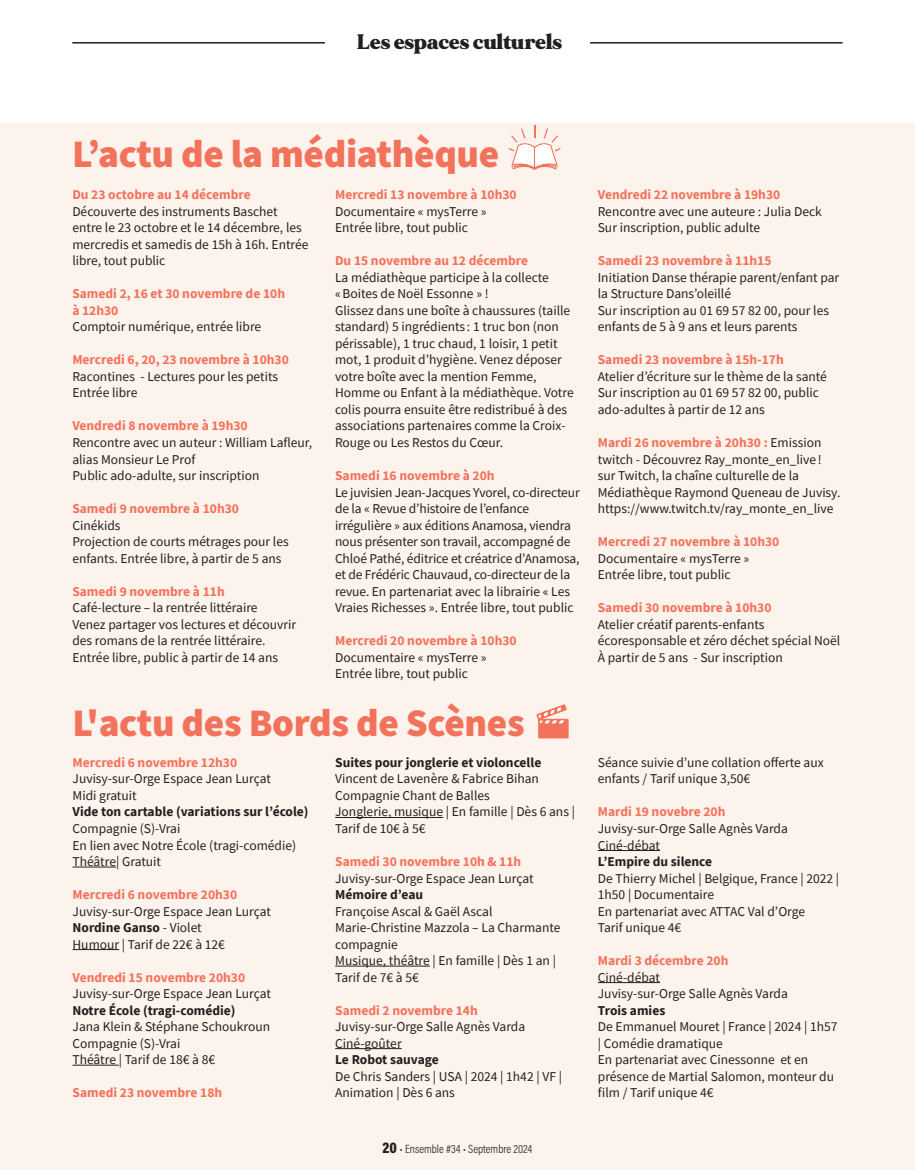
<style>
.page{position:relative;width:915px;height:1170px;background:#fff}
.page>*{position:absolute;margin:0;border:0;box-sizing:border-box;transform-origin:0 0}
.t1{font:900 39px "Source Sans Pro";letter-spacing:-.01em;color:#f3725b}
.t2{font:900 21px "MADE Mirage";letter-spacing:.01em;color:#231f20}
.t3{font:13.5px/16.5px "Source Sans Pro";color:#231f20}
.t4{font:700 13.5px "Source Sans Pro";color:#f3725b}
.t5{font:700 13.5px "Source Sans Pro";color:#231f20}
.t6{font:12px "Acumin Variable Concept";color:#231f20}
.s1{font-weight:400}
.s2{font-size:15.75px}
.s3{font-weight:700;color:#f3725b}
</style>
<div class="page">
<div style="left:0;top:123px;width:914px;height:1046px;background:#fdf3ed"></div>
<hr style="left:72px;top:42px;width:253px;height:2px;background:#231f20">
<hr style="left:590px;top:42px;width:252px;height:2px;background:#231f20">
<svg style="left:508px;top:125px;width:52px;height:45px"></svg>
<svg style="left:536px;top:704px;width:32px;height:34px"></svg>
<hr style="left:72px;top:866px;width:44px;height:1px;background:#231f20">
<hr style="left:72px;top:949px;width:47px;height:1px;background:#231f20">
<hr style="left:72px;top:1064px;width:47px;height:1px;background:#231f20">
<hr style="left:335px;top:817px;width:108px;height:1px;background:#231f20">
<hr style="left:335px;top:965px;width:94px;height:1px;background:#231f20">
<hr style="left:335px;top:1048px;width:66px;height:1px;background:#231f20">
<hr style="left:597px;top:850px;width:62px;height:1px;background:#231f20">
<hr style="left:597px;top:982px;width:62px;height:1px;background:#231f20">
<p class="t2" style="left:357px;top:27px;width:206px">Les espaces culturels</p>
<p class="t1" style="left:72px;top:127px;width:428px">L’actu de la médiathèque</p>
<p class="t4" style="left:72px;top:186px;width:180px">Du 23 octobre au 14 décembre</p>
<p class="t3" style="left:72px;top:203px;width:207px">Découverte des instruments Baschet</p>
<p class="t3" style="left:72px;top:219px;width:238px">entre le 23 octobre et le 14 décembre, les mercredis et samedis de 15h à 16h. Entrée libre, tout public</p>
<p class="t4" style="left:72px;top:285px;width:214px">Samedi 2, 16 et 30 novembre de 10h</p>
<p class="t4" style="left:72px;top:301px;width:48px">à 12h30</p>
<p class="t3" style="left:72px;top:318px;width:190px">Comptoir numérique, entrée libre</p>
<p class="t4" style="left:72px;top:351px;width:218px">Mercredi 6, 20, 23 novembre à 10h30</p>
<p class="t3" style="left:72px;top:368px;width:207px">Racontines - Lectures pour les petits</p>
<p class="t3" style="left:72px;top:384px;width:67px">Entrée libre</p>
<p class="t4" style="left:72px;top:417px;width:177px">Vendredi 8 novembre à 19h30</p>
<p class="t3" style="left:72px;top:434px;width:241px">Rencontre avec un auteur : William Lafleur, alias Monsieur Le Prof</p>
<p class="t3" style="left:72px;top:467px;width:188px">Public ado-adulte, sur inscription</p>
<p class="t4" style="left:72px;top:499px;width:168px">Samedi 9 novembre à 10h30</p>
<p class="t3" style="left:72px;top:516px;width:50px">Cinékids</p>
<p class="t3" style="left:72px;top:533px;width:218px">Projection de courts métrages pour les enfants. Entrée libre, à partir de 5 ans</p>
<p class="t4" style="left:72px;top:582px;width:154px">Samedi 9 novembre à 11h</p>
<p class="t3" style="left:72px;top:599px;width:187px">Café-lecture – la rentrée littéraire</p>
<p class="t3" style="left:72px;top:615px;width:225px">Venez partager vos lectures et découvrir des romans de la rentrée littéraire.</p>
<p class="t3" style="left:72px;top:648px;width:207px">Entrée libre, public à partir de 14 ans</p>
<p class="t4" style="left:335px;top:186px;width:183px">Mercredi 13 novembre à 10h30</p>
<p class="t3" style="left:335px;top:203px;width:153px">Documentaire « mysTerre »</p>
<p class="t3" style="left:335px;top:219px;width:134px">Entrée libre, tout public</p>
<p class="t4" style="left:335px;top:252px;width:194px">Du 15 novembre au 12 décembre</p>
<p class="t3" style="left:335px;top:269px;width:215px">La médiathèque participe à la collecte «Boites de Noël Essonne » !</p>
<p class="t3" style="left:335px;top:302px;width:240px">Glissez dans une boîte à chaussures (taille standard) 5 ingrédients : 1 truc bon (non périssable), 1 truc chaud, 1 loisir, 1 petit mot, 1 produit d’hygiène. Venez déposer votre boîte avec la mention Femme, Homme ou Enfant à la médiathèque. Votre colis pourra ensuite être redistribué à des associations partenaires comme la Croix-Rouge ou Les Restos du Cœur.</p>
<p class="t4" style="left:335px;top:466px;width:161px">Samedi 16 novembre à 20h</p>
<p class="t3" style="left:335px;top:483px;width:246px">Le juvisien Jean-Jacques Yvorel, co-directeur de la « Revue d’histoire de l’enfance irrégulière » aux éditions Anamosa, viendra nous présenter son travail, accompagné de Chloé Pathé, éditrice et créatrice d’Anamosa, et de Frédéric Chauvaud, co-directeur de la revue. En partenariat avec la librairie « Les Vraies Richesses ». Entrée libre, tout public</p>
<p class="t4" style="left:335px;top:631px;width:183px">Mercredi 20 novembre à 10h30</p>
<p class="t3" style="left:335px;top:648px;width:153px">Documentaire « mysTerre »</p>
<p class="t3" style="left:335px;top:665px;width:134px">Entrée libre, tout public</p>
<p class="t1" style="left:72px;top:696px;width:453px">L'actu des Bords de Scènes</p>
<p class="t4" style="left:72px;top:753px;width:166px">Mercredi 6 novembre 12h30</p>
<p class="t3" style="left:72px;top:770px;width:200px">Juvisy-sur-Orge Espace Jean Lurçat</p>
<p class="t3" style="left:72px;top:787px;width:66px">Midi gratuit</p>
<p class="t5" style="left:72px;top:802px;width:237px">Vide ton cartable (variations sur l’école)</p>
<p class="t3" style="left:72px;top:820px;width:109px">Compagnie (S)-Vrai</p>
<p class="t3" style="left:72px;top:836px;width:225px">En lien avec Notre École (tragi-comédie)</p>
<p class="t3" style="left:72px;top:853px;width:90px">Théâtre| Gratuit</p>
<p class="t4" style="left:72px;top:885px;width:166px">Mercredi 6 novembre 20h30</p>
<p class="t3" style="left:72px;top:902px;width:200px">Juvisy-sur-Orge Espace Jean Lurçat</p>
<p class="t5" style="left:72px;top:918px;width:131px">Nordine Ganso <span class="s1">- Violet</span></p>
<p class="t3" style="left:72px;top:935px;width:154px">Humour | Tarif de 22€ à 12€</p>
<p class="t4" style="left:72px;top:967px;width:174px">Vendredi 15 novembre 20h30</p>
<p class="t3" style="left:72px;top:985px;width:200px">Juvisy-sur-Orge Espace Jean Lurçat</p>
<p class="t5" style="left:72px;top:1000px;width:164px">Notre École (tragi-comédie)</p>
<p class="t3" style="left:72px;top:1018px;width:199px">Jana Klein &amp; Stéphane Schoukroun</p>
<p class="t3" style="left:72px;top:1034px;width:109px">Compagnie (S)-Vrai</p>
<p class="t3" style="left:72px;top:1051px;width:144px">Théâtre | Tarif de 18€ à 8€</p>
<p class="t4" style="left:72px;top:1083px;width:151px">Samedi 23 novembre 18h</p>
<p class="t5" style="left:335px;top:753px;width:208px">Suites pour jonglerie et violoncelle</p>
<p class="t3" style="left:335px;top:770px;width:205px">Vincent de Lavenère &amp; Fabrice Bihan</p>
<p class="t3" style="left:335px;top:787px;width:156px">Compagnie Chant de Balles</p>
<p class="t3" style="left:335px;top:803px;width:241px">Jonglerie, musique | En famille | Dès 6 ans |<br>Tarif de 10€ à 5€</p>
<p class="t4" style="left:335px;top:852px;width:187px">Samedi 30 novembre 10h &amp; 11h</p>
<p class="t3" style="left:335px;top:869px;width:200px">Juvisy-sur-Orge Espace Jean Lurçat</p>
<p class="t5" style="left:335px;top:885px;width:89px">Mémoire d’eau</p>
<p class="t3" style="left:335px;top:902px;width:159px">Françoise Ascal &amp; Gaël Ascal</p>
<p class="t3" style="left:335px;top:919px;width:227px">Marie-Christine Mazzola – La Charmante compagnie</p>
<p class="t3" style="left:335px;top:952px;width:222px">Musique, théâtre | En famille | Dès 1 an |<br>Tarif de 7€ à 5€</p>
<p class="t4" style="left:335px;top:1000px;width:144px">Samedi 2 novembre 14h</p>
<p class="t3" style="left:335px;top:1018px;width:191px">Juvisy-sur-Orge Salle Agnès Varda</p>
<p class="t3" style="left:335px;top:1034px;width:68px">Ciné-goûter</p>
<p class="t5" style="left:335px;top:1050px;width:105px">Le Robot sauvage</p>
<p class="t3" style="left:335px;top:1067px;width:228px">De Chris Sanders | USA | 2024 | 1h42 | VF |<br>Animation | Dès 6 ans</p>
<p class="t6" style="left:382px;top:1140px;width:151px"><span class="s2">20</span> • Ensemble #34 • Septembre 2024</p>
<p class="t4" style="left:597px;top:186px;width:184px">Vendredi 22 novembre à 19h30</p>
<p class="t3" style="left:597px;top:203px;width:225px">Rencontre avec une auteure : Julia Deck</p>
<p class="t3" style="left:597px;top:219px;width:164px">Sur inscription, public adulte</p>
<p class="t4" style="left:597px;top:252px;width:175px">Samedi 23 novembre à 11h15</p>
<p class="t3" style="left:597px;top:269px;width:243px">Initiation Danse thérapie parent/enfant par la Structure Dans’oleillé</p>
<p class="t3" style="left:597px;top:302px;width:233px">Sur inscription au 01 69 57 82 00, pour les enfants de 5 à 9 ans et leurs parents</p>
<p class="t4" style="left:597px;top:351px;width:187px">Samedi 23 novembre à 15h-17h</p>
<p class="t3" style="left:597px;top:368px;width:231px">Atelier d’écriture sur le thème de la santé</p>
<p class="t3" style="left:597px;top:384px;width:223px">Sur inscription au 01 69 57 82 00, public ado-adultes à partir de 12 ans</p>
<p class="t3" style="left:597px;top:434px;width:244px"><span class="s3">Mardi 26 novembre à 20h30 :</span> Emission twitch - Découvrez Ray_monte_en_live ! sur Twitch, la chaîne culturelle de la Médiathèque Raymond Queneau de Juvisy.</p>
<p class="t3" style="left:597px;top:500px;width:237px">https://www.twitch.tv/ray_monte_en_live</p>
<p class="t4" style="left:597px;top:532px;width:183px">Mercredi 27 novembre à 10h30</p>
<p class="t3" style="left:597px;top:549px;width:153px">Documentaire « mysTerre »</p>
<p class="t3" style="left:597px;top:566px;width:134px">Entrée libre, tout public</p>
<p class="t4" style="left:597px;top:598px;width:175px">Samedi 30 novembre à 10h30</p>
<p class="t3" style="left:597px;top:615px;width:244px">Atelier créatif parents-enfants écoresponsable et zéro déchet spécial Noël</p>
<p class="t3" style="left:597px;top:648px;width:186px">À partir de 5 ans - Sur inscription</p>
<p class="t3" style="left:597px;top:754px;width:227px">Séance suivie d’une collation offerte aux enfants / Tarif unique 3,50€</p>
<p class="t4" style="left:597px;top:802px;width:129px">Mardi 19 novebre 20h</p>
<p class="t3" style="left:597px;top:820px;width:191px">Juvisy-sur-Orge Salle Agnès Varda</p>
<p class="t3" style="left:597px;top:836px;width:64px">Ciné-débat</p>
<p class="t5" style="left:597px;top:852px;width:116px">L’Empire du silence</p>
<p class="t3" style="left:597px;top:869px;width:243px">De Thierry Michel | Belgique, France | 2022 |<br>1h50 | Documentaire</p>
<p class="t3" style="left:597px;top:902px;width:209px">En partenariat avec ATTAC Val d’Orge</p>
<p class="t3" style="left:597px;top:919px;width:85px">Tarif unique 4€</p>
<p class="t4" style="left:597px;top:951px;width:132px">Mardi 3 décembre 20h</p>
<p class="t3" style="left:597px;top:968px;width:64px">Ciné-débat</p>
<p class="t3" style="left:597px;top:985px;width:191px">Juvisy-sur-Orge Salle Agnès Varda</p>
<p class="t5" style="left:597px;top:1000px;width:69px">Trois amies</p>
<p class="t3" style="left:597px;top:1018px;width:241px">De Emmanuel Mouret | France | 2024 | 1h57 | Comédie dramatique</p>
<p class="t3" style="left:597px;top:1051px;width:238px">En partenariat avec Cinessonne et en présence de Martial Salomon, monteur du film / Tarif unique 4€</p>
</div>
